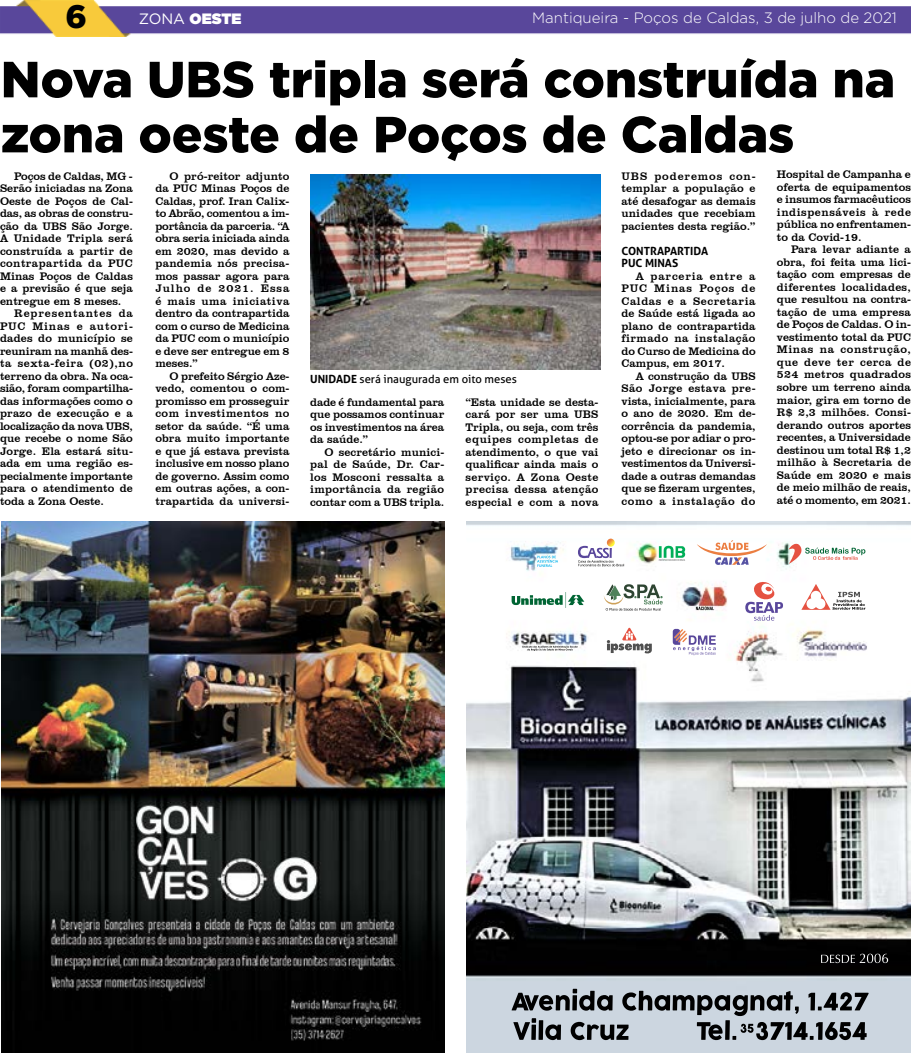
<style>
.page{position:relative;width:911px;height:1053px;background:#fff}
.page>*{position:absolute;margin:0;border:0;box-sizing:border-box;transform-origin:0 0}
.t1{font:900 50.75px/55px "Gotham";color:#000}
.t2{font:900 32.5px "Gotham";color:#000}
.t3{font:300 15px "Gotham";color:#fff}
.t4{font:900 15px "Gotham";color:#fff}
.t5{font:11.25px/12.5px "Clarendon BT";color:#000;text-align:justify}
.t6{font:11.25px "Aller";color:#000}
.t7{font:700 11.25px/12.5px "Aller";color:#000}
.s1{font-weight:400}
.s2{font-weight:700}
</style>
<div class="page">
<img style="left:2px;top:521px;width:443px;height:531px">
<img style="left:466px;top:521px;width:445px;height:531px">
<svg style="left:821px;top:953px;width:67px;height:10px"></svg>
<svg style="left:511px;top:988px;width:357px;height:51px"></svg>
<svg style="left:607px;top:627px;width:45px;height:27px"></svg>
<svg style="left:511px;top:592px;width:73px;height:16px"></svg>
<svg style="left:696px;top:540px;width:71px;height:25px"></svg>
<svg style="left:801px;top:584px;width:64px;height:25px"></svg>
<svg style="left:696px;top:606px;width:18px;height:4px"></svg>
<svg style="left:673px;top:629px;width:43px;height:26px"></svg>
<svg style="left:745px;top:581px;width:38px;height:39px"></svg>
<svg style="left:522px;top:645px;width:55px;height:6px"></svg>
<svg style="left:788px;top:543px;width:77px;height:21px"></svg>
<svg style="left:604px;top:584px;width:58px;height:26px"></svg>
<svg style="left:578px;top:538px;width:46px;height:28px"></svg>
<svg style="left:537px;top:555px;width:21px;height:12px"></svg>
<svg style="left:659px;top:545px;width:26px;height:15px"></svg>
<img style="left:0;top:0;width:911px;height:36px">
<img style="left:311px;top:174px;width:289px;height:195px">
<h2 class="t2" style="left:65px;top:-6px;width:23px">6</h2>
<h3 class="t4" style="left:139px;top:8px;width:104px"><span class="s1">ZONA</span> OESTE</h3>
<h3 class="t3" style="left:532px;top:9px;width:366px">Mantiqueira - Poços de Caldas, 3 de julho de 2021</h3>
<h1 class="t1" style="left:1px;top:51px;width:896px">Nova UBS tripla será construída na zona oeste de Poços de Caldas</h1>
<p class="t5" style="left:0;top:169px;width:134px;text-indent:14px">Poços de Caldas, MG - Serão iniciadas na Zona Oeste de Poços de Cal&shy;das, as obras de constru&shy;ção da UBS São Jorge.<br>A Unidade Tripla será construída a partir de contrapartida da PUC Minas Poços de Caldas e a previsão é que seja entregue em 8 meses.</p>
<p class="t5" style="left:0;top:307px;width:134px;text-indent:14px">Representantes da PUC Minas e autori&shy;dades do município se reuniram na manhã des&shy;ta sexta-feira (02),no terreno da obra. Na oca&shy;sião, foram compartilha&shy;das informações como o prazo de execução e a localização da nova UBS, que recebe o nome São Jorge. Ela estará situ&shy;ada em uma região es&shy;pecialmente importante para o atendimento de toda a Zona Oeste.</p>
<p class="t5" style="left:777px;top:168px;width:136px">Hospital de Campanha e oferta de equipamentos e insumos farmacêuticos indispensáveis à rede pública no enfrentamen&shy;to da Covid-19.</p>
<p class="t5" style="left:777px;top:243px;width:136px;text-indent:14px">Para levar adiante a obra, foi feita uma lici&shy;tação com empresas de diferentes localidades, que resultou na contra&shy;tação de uma empresa de Poços de Caldas. O in&shy;vestimento total da PUC Minas na construção, que deve ter cerca de 524 metros quadrados sobre um terreno ainda maior, gira em torno de R$ 2,3 milhões. Consi&shy;derando outros aportes recentes, a Universidade destinou um total R$ 1,2 milhão à Secretaria de Saúde em 2020 e mais de meio milhão de reais, até o momento, em 2021.</p>
<p class="t5" style="left:155px;top:169px;width:136px;text-indent:14px">O pró-reitor adjunto da PUC Minas Poços de Caldas, prof. Iran Calix&shy;to Abrão, comentou a im&shy;portância da parceria. “A obra seria iniciada ainda em 2020, mas devido a pandemia nós precisa&shy;mos passar agora para Julho de 2021. Essa é mais uma iniciativa dentro da contrapartida com o curso de Medicina da PUC com o município e deve ser entregue em 8 meses.”</p>
<p class="t5" style="left:155px;top:369px;width:136px;text-indent:14px">O prefeito Sérgio Aze&shy;vedo, comentou o com&shy;promisso em prosseguir com investimentos no setor da saúde. “É uma obra muito importante e que já estava prevista inclusive em nosso plano de governo. Assim como em outras ações, a con&shy;trapartida da universi-</p>
<p class="t5" style="left:621px;top:169px;width:136px">UBS poderemos con&shy;templar a população e até desafogar as demais unidades que recebiam pacientes desta região.”</p>
<p class="t7" style="left:621px;top:244px;width:88px">CONTRAPARTIDA<br>PUC MINAS</p>
<p class="t5" style="left:621px;top:269px;width:136px;text-indent:14px">A parceria entre a PUC Minas Poços de Caldas e a Secretaria de Saúde está ligada ao plano de contrapartida firmado na instalação do Curso de Medicina do Campus, em 2017.</p>
<p class="t5" style="left:621px;top:369px;width:136px;text-indent:14px">A construção da UBS São Jorge estava pre&shy;vista, inicialmente, para o ano de 2020. Em de&shy;corrência da pandemia, optou-se por adiar o pro&shy;jeto e direcionar os in&shy;vestimentos da Universi&shy;dade a outras demandas que se fizeram urgentes, como a instalação do</p>
<p class="t6" style="left:310px;top:372px;width:208px"><span class="s2">UNIDADE</span> será inaugurada em oito meses</p>
<p class="t5" style="left:310px;top:395px;width:136px">dade é fundamental para que possamos continuar os investimentos na área da saúde.”</p>
<p class="t5" style="left:310px;top:445px;width:136px;text-indent:14px">O secretário munici&shy;pal de Saúde, Dr. Car&shy;los Mosconi ressalta a importância da região contar com a UBS tripla.</p>
<p class="t5" style="left:465px;top:395px;width:134px">“Esta unidade se desta&shy;cará por ser uma UBS Tripla, ou seja, com três equipes completas de atendimento, o que vai qualificar ainda mais o serviço. A Zona Oeste precisa dessa atenção especial e com a nova</p>
</div>
